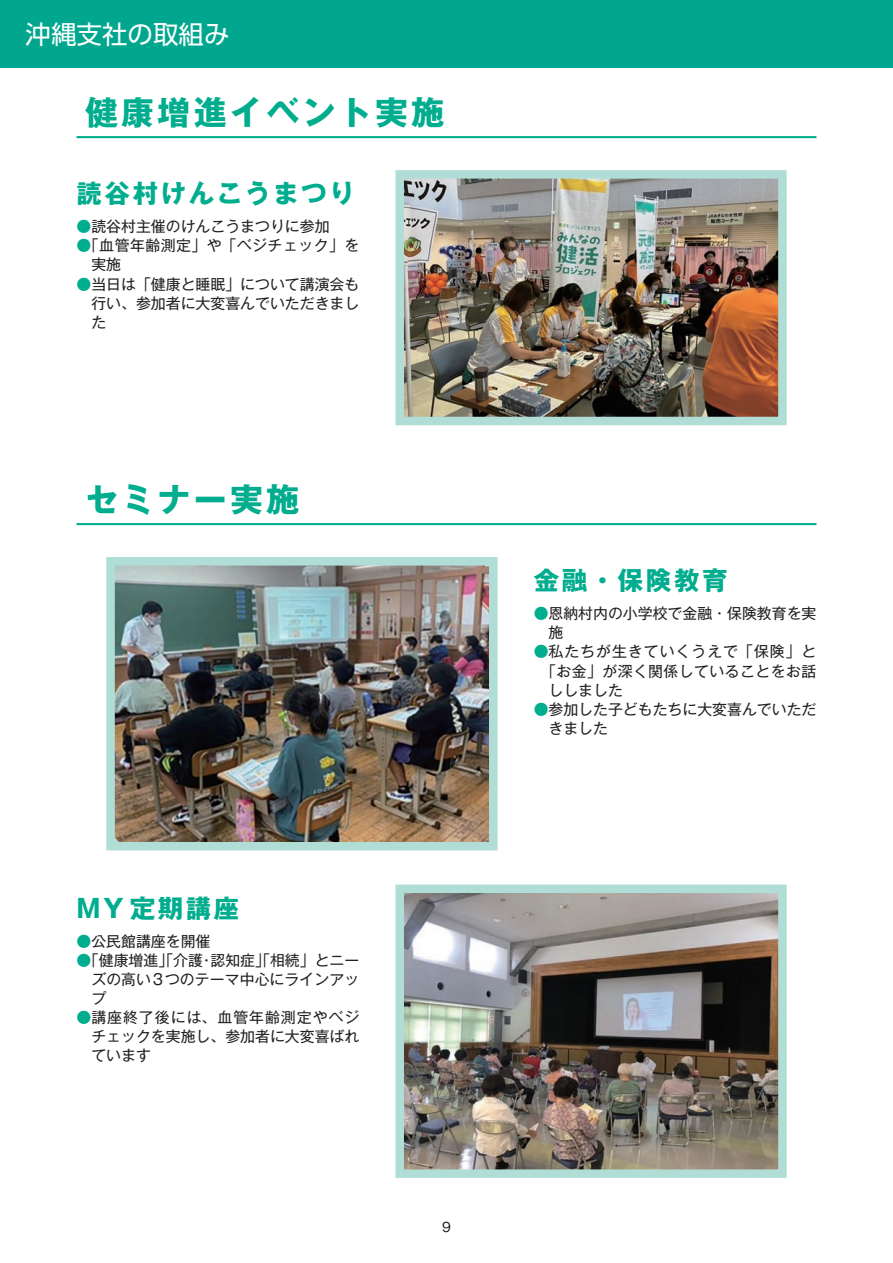
<style>
.page{position:relative;width:893px;height:1263px;background:#fff}
.page>*{position:absolute;margin:0;border:0;box-sizing:border-box;transform-origin:0 0}
.t1{font:33px "Gothic MB101 Pr 6 Bold 90 pv RKSJ H";letter-spacing:.1em;color:#00ad8e}
.t2{font:25.5px "Gothic MB101 Pr 6 Bold 90 pv RKSJ H";letter-spacing:.1em;color:#00ad8e}
.t3{font:25.5px "UD Shin Go Pro Regular 90 pv RKSJ H";color:#fff}
.t4{font:14.85px/19.2px "Gothic MB101 Pr 6 Regular 90 pv RKSJ H";color:#231f20;text-align:justify}
.t5{font:14.85px/19.2px "Gothic MB101 Pr 6 Regular 90 pv RKSJ H";letter-spacing:.03em;color:#231f20}
.t6{font:14.85px "Gothic MB101 Pr 6 Regular 90 pv RKSJ H";letter-spacing:.065em;color:#231f20}
.t7{font:12.75px "Gothic MB101 Pr 6 Regular 90 pv RKSJ H";color:#231f20}
.s1{color:#00ad8e}
</style>
<div class="page">
<div style="left:0;top:0;width:893px;height:68px;background:#00a78e"></div>
<hr style="left:77px;top:136px;width:739px;height:2px;background:#00ad8e">
<img style="left:395px;top:884px;width:392px;height:294px">
<img style="left:106px;top:557px;width:392px;height:294px">
<img style="left:395px;top:170px;width:392px;height:256px">
<hr style="left:77px;top:523px;width:739px;height:2px;background:#00ad8e">
<h2 class="t3" style="left:26px;top:25px;width:206px">沖縄支社の取組み</h2>
<h1 class="t1" style="left:85px;top:100px;width:361px">健康増進イベント実施</h1>
<h2 class="t2" style="left:77px;top:184px;width:280px">読谷村けんこうまつり</h2>
<p class="t4" style="left:77px;top:219px;width:254px"><span class="s1">●</span>読谷村主催のけんこうまつりに参加</p>
<p class="t5" style="left:91px;top:238px;width:269px;text-indent:-15px"><span class="s1">●</span>「血管年齢測定」や「ベジチェック」を実施</p>
<p class="t4" style="left:91px;top:276px;width:269px;text-indent:-15px"><span class="s1">●</span>当日は「健康と睡眠」について講演会も行い、参加者に大変喜んでいただきました</p>
<h1 class="t1" style="left:85px;top:487px;width:216px">セミナー実施</h1>
<h2 class="t2" style="left:77px;top:898px;width:164px">MY定期講座</h2>
<p class="t4" style="left:77px;top:933px;width:135px"><span class="s1">●</span>公民館講座を開催</p>
<p class="t4" style="left:91px;top:952px;width:269px;text-indent:-15px"><span class="s1">●</span>「健康増進」「介護・認知症」「相続」とニーズの高い3つのテーマ中心にラインアップ</p>
<p class="t4" style="left:91px;top:1010px;width:269px;text-indent:-15px"><span class="s1">●</span>講座終了後には、血管年齢測定やベジチェックを実施し、参加者に大変喜ばれています</p>
<p class="t7" style="left:442px;top:1222px;width:10px">9</p>
<h2 class="t2" style="left:534px;top:571px;width:195px">金融・保険教育</h2>
<p class="t4" style="left:549px;top:606px;width:269px;text-indent:-15px"><span class="s1">●</span>恩納村内の小学校で金融・保険教育を実施</p>
<p class="t6" style="left:534px;top:646px;width:284px"><span class="s1">●</span>私たちが生きていくうえで「保険」と</p>
<p class="t5" style="left:541px;top:663px;width:277px">「お金」が深く関係していることをお話</p>
<p class="t4" style="left:549px;top:682px;width:76px">ししました</p>
<p class="t4" style="left:549px;top:702px;width:269px;text-indent:-15px"><span class="s1">●</span>参加した子どもたちに大変喜んでいただきました</p>
</div>
